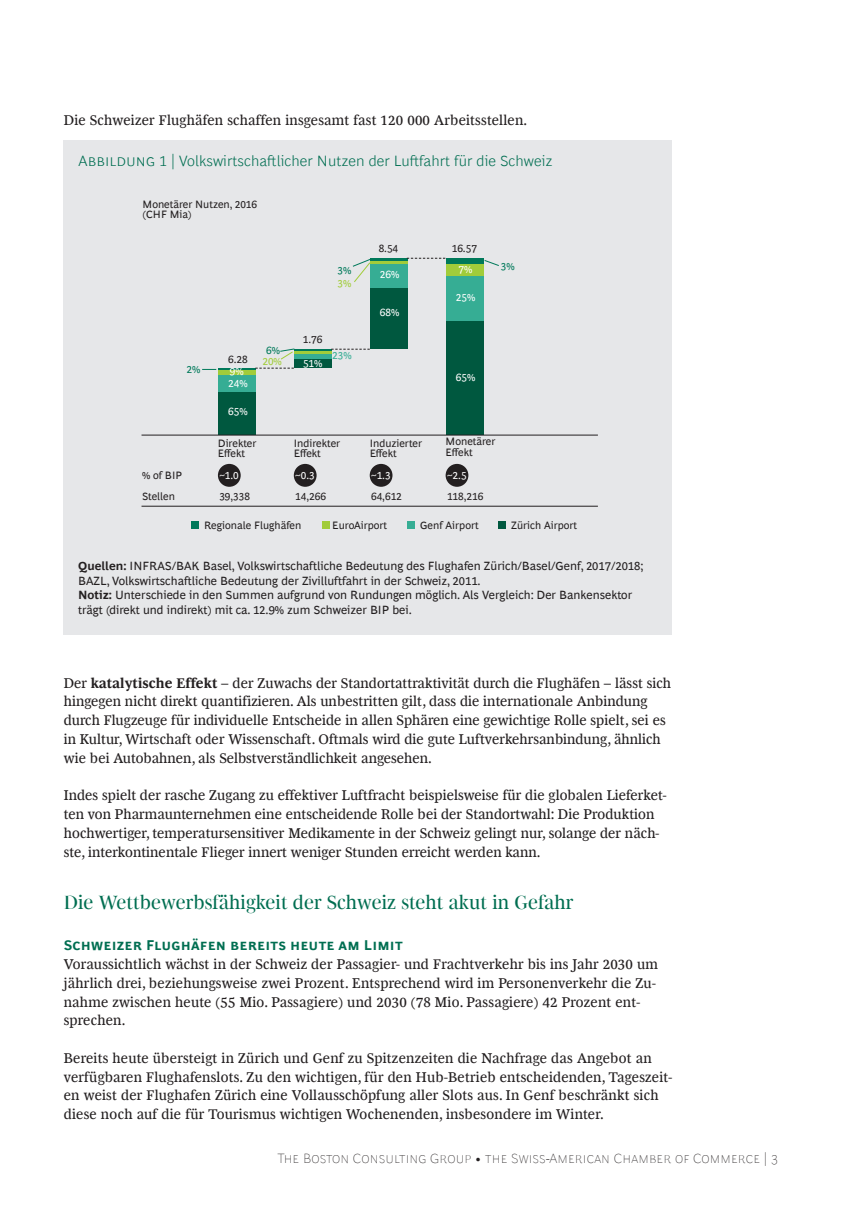
<style>
.page{position:relative;width:842px;height:1212px;background:#fff}
.page>*{position:absolute;margin:0;border:0;box-sizing:border-box;transform-origin:0 0}
.t1{font:19.5px "Henderson BCG Serif Head";letter-spacing:.005em;color:#006e51}
.t2{font:300 15px "Henderson BCG Sans";letter-spacing:.005em;color:#006e51}
.t3{font:14.25px/18.8px "Henderson BCG Serif";letter-spacing:.005em;color:#231f20}
.t4{font:700 14.25px "Henderson BCG Sans";letter-spacing:.015em;color:#006e51}
.t5{font:100 13.5px "Henderson BCG Sans";letter-spacing:.01em;color:#231f20}
.t6{font:12px/14.4px "Henderson BCG Sans";color:#231f20}
.t7{font:10.8px/10.8px "Henderson BCG Sans";color:#231f20}
.t8{font:10.8px "Henderson BCG Sans";color:#fff}
.t9{font:10.8px "Henderson BCG Sans";color:#00795a}
.t10{font:10.8px "Henderson BCG Sans";color:#a1cc3a}
.t11{font:10.8px "Henderson BCG Sans";color:#36ad94}
.s1{font-weight:700}
</style>
<div class="page">
<div style="left:64px;top:140px;width:608px;height:495px;background:#e6e7e9"></div>
<div style="left:218px;top:391px;width:38px;height:44px;background:#00583f"></div>
<div style="left:294px;top:359px;width:38px;height:9px;background:#00583f"></div>
<div style="left:370px;top:287px;width:38px;height:62px;background:#00583f"></div>
<div style="left:218px;top:375px;width:38px;height:16px;background:#36ad94"></div>
<div style="left:294px;top:354px;width:38px;height:5px;background:#36ad94"></div>
<div style="left:370px;top:264px;width:38px;height:23px;background:#36ad94"></div>
<div style="left:446px;top:320px;width:38px;height:115px;background:#00583f"></div>
<div style="left:218px;top:369px;width:38px;height:6px;background:#a1cc3a"></div>
<svg style="left:295px;top:350px;width:37px;height:4px"></svg>
<hr style="left:370px;top:261px;width:38px;height:3px;background:#a1cc3a">
<div style="left:446px;top:276px;width:38px;height:44px;background:#36ad94"></div>
<hr style="left:218px;top:368px;width:38px;height:1px;background:#00795a">
<hr style="left:294px;top:349px;width:38px;height:1px;background:#00795a">
<hr style="left:370px;top:258px;width:38px;height:3px;background:#00795a">
<div style="left:446px;top:263px;width:38px;height:13px;background:#a1cc3a"></div>
<div style="left:446px;top:258px;width:38px;height:5px;background:#00795a"></div>
<div style="left:218px;top:464px;width:23px;height:23px;background:#231f20;border-radius:50%"></div>
<hr style="left:142px;top:435px;width:455px;height:1px;background:#231f20">
<hr style="left:142px;top:506px;width:455px;height:1px;background:#231f20">
<div style="left:294px;top:464px;width:23px;height:23px;background:#231f20;border-radius:50%"></div>
<div style="left:370px;top:464px;width:22px;height:23px;background:#231f20;border-radius:50%"></div>
<div style="left:446px;top:464px;width:22px;height:23px;background:#231f20;border-radius:50%"></div>
<svg style="left:256px;top:368px;width:38px;height:1px"></svg>
<svg style="left:332px;top:349px;width:38px;height:1px"></svg>
<svg style="left:407px;top:258px;width:38px;height:1px"></svg>
<div style="left:498px;top:521px;width:8px;height:8px;background:#00583f"></div>
<div style="left:407px;top:521px;width:8px;height:8px;background:#36ad94"></div>
<div style="left:322px;top:521px;width:8px;height:8px;background:#a1cc3a"></div>
<div style="left:191px;top:521px;width:8px;height:8px;background:#00795a"></div>
<svg style="left:202px;top:369px;width:14px;height:1px"></svg>
<svg style="left:280px;top:349px;width:15px;height:11px"></svg>
<svg style="left:484px;top:260px;width:15px;height:6px"></svg>
<svg style="left:352px;top:259px;width:18px;height:23px"></svg>
<p class="t3" style="left:64px;top:110px;width:465px">Die Schweizer Flughäfen schaffen insgesamt fast 120 000 Arbeitsstellen.</p>
<p class="t2" style="left:79px;top:149px;width:475px">Abbildung 1 | Volkswirtschaftlicher Nutzen der Luftfahrt für die Schweiz</p>
<p class="t7" style="left:143px;top:198px;width:116px">Monetärer Nutzen, 2016 (CHF Mia)</p>
<p class="t9" style="left:187px;top:361px;width:15px">2%</p>
<p class="t7" style="left:228px;top:352px;width:21px">6.28</p>
<p class="t8" style="left:230px;top:363px;width:15px">9%</p>
<p class="t8" style="left:228px;top:375px;width:21px">24%</p>
<p class="t8" style="left:228px;top:403px;width:21px">65%</p>
<p class="t9" style="left:266px;top:343px;width:15px">6%</p>
<p class="t10" style="left:262px;top:354px;width:21px">20%</p>
<p class="t7" style="left:218px;top:437px;width:40px">Direkter<br>Effekt</p>
<p class="t7" style="left:142px;top:463px;width:42px;line-height:21.6px">% of BIP<br>Stellen</p>
<p class="t8" style="left:219px;top:467px;width:21px">~1.0</p>
<p class="t7" style="left:219px;top:490px;width:32px">39,338</p>
<p class="t9" style="left:338px;top:262px;width:15px">3%</p>
<p class="t10" style="left:337px;top:275px;width:15px">3%</p>
<p class="t7" style="left:303px;top:333px;width:21px">1.76</p>
<p class="t8" style="left:303px;top:355px;width:21px">51%</p>
<p class="t11" style="left:332px;top:347px;width:21px">23%</p>
<p class="t7" style="left:379px;top:242px;width:21px">8.54</p>
<p class="t7" style="left:452px;top:242px;width:27px">16.57</p>
<p class="t8" style="left:380px;top:267px;width:21px">26%</p>
<p class="t8" style="left:380px;top:305px;width:21px">68%</p>
<p class="t8" style="left:459px;top:261px;width:15px">7%</p>
<p class="t9" style="left:501px;top:258px;width:15px">3%</p>
<p class="t8" style="left:456px;top:290px;width:21px">25%</p>
<p class="t8" style="left:456px;top:369px;width:21px">65%</p>
<p class="t7" style="left:294px;top:437px;width:48px">Indirekter<br>Effekt</p>
<p class="t7" style="left:446px;top:435px;width:51px">Monetärer<br>Effekt</p>
<p class="t7" style="left:370px;top:437px;width:54px">Induzierter<br>Effekt</p>
<p class="t8" style="left:295px;top:467px;width:21px">~0.3</p>
<p class="t7" style="left:295px;top:490px;width:32px">14,266</p>
<p class="t8" style="left:371px;top:467px;width:21px">~1.3</p>
<p class="t7" style="left:371px;top:490px;width:32px">64,612</p>
<p class="t8" style="left:447px;top:467px;width:21px">~2.5</p>
<p class="t7" style="left:447px;top:490px;width:38px">118,216</p>
<p class="t7" style="left:204px;top:519px;width:99px">Regionale Flughäfen</p>
<p class="t7" style="left:332px;top:519px;width:56px">EuroAirport</p>
<p class="t7" style="left:420px;top:519px;width:60px">Genf Airport</p>
<p class="t7" style="left:511px;top:519px;width:68px">Zürich Airport</p>
<p class="t6" style="left:78px;top:558px;width:567px"><span class="s1">Quellen:</span> INFRAS/BAK Basel, Volkswirtschaftliche Bedeutung des Flughafen Zürich/Basel/Genf, 2017/2018; BAZL, Volkswirtschaftliche Bedeutung der Zivilluftfahrt in der Schweiz, 2011.<br><span class="s1">Notiz:</span> Unterschiede in den Summen aufgrund von Rundungen möglich. Als Vergleich: Der Bankensektor trägt (direkt und indirekt) mit ca. 12.9% zum Schweizer BIP bei.</p>
<p class="t3" style="left:64px;top:672px;width:609px">Der <span class="s1">katalytische Effekt</span> – der Zuwachs der Standortattraktivität durch die Flughäfen – lässt sich hingegen nicht direkt quantifizieren. Als unbestritten gilt, dass die internationale Anbindung durch Flugzeuge für individuelle Entscheide in allen Sphären eine gewichtige Rolle spielt, sei es in Kultur, Wirtschaft oder Wissenschaft. Oftmals wird die gute Luftverkehrsanbindung, ähnlich wie bei Autobahnen, als Selbstverständlichkeit angesehen.</p>
<p class="t3" style="left:64px;top:785px;width:604px">Indes spielt der rasche Zugang zu effektiver Luftfracht beispielsweise für die globalen Lieferket&shy;ten von Pharmaunternehmen eine entscheidende Rolle bei der Standortwahl: Die Produktion hochwertiger, temperatursensitiver Medikamente in der Schweiz gelingt nur, solange der näch&shy;ste, interkontinentale Flieger innert weniger Stunden erreicht werden kann.</p>
<h1 class="t1" style="left:64px;top:888px;width:511px">Die Wettbewerbsfähigkeit der Schweiz steht akut in Gefahr</h1>
<p class="t4" style="left:64px;top:935px;width:338px">Schweizer Flughäfen bereits heute am Limit</p>
<p class="t3" style="left:64px;top:954px;width:596px">Voraussichtlich wächst in der Schweiz der Passagier- und Frachtverkehr bis ins Jahr 2030 um jährlich drei, beziehungsweise zwei Prozent. Entsprechend wird im Personenverkehr die Zu&shy;nahme zwischen heute (55 Mio. Passagiere) und 2030 (78 Mio. Passagiere) 42 Prozent ent&shy;sprechen.</p>
<p class="t3" style="left:64px;top:1047px;width:610px">Bereits heute übersteigt in Zürich und Genf zu Spitzenzeiten die Nachfrage das Angebot an verfügbaren Flughafenslots. Zu den wichtigen, für den Hub-Betrieb entscheidenden, Tageszeit&shy;en weist der Flughafen Zürich eine Vollausschöpfung aller Slots aus. In Genf beschränkt sich diese noch auf die für Tourismus wichtigen Wochenenden, insbesondere im Winter.</p>
<p class="t5" style="left:278px;top:1149px;width:502px">The Boston Consulting Group • the Swiss-American Chamber of Commerce | 3</p>
</div>
